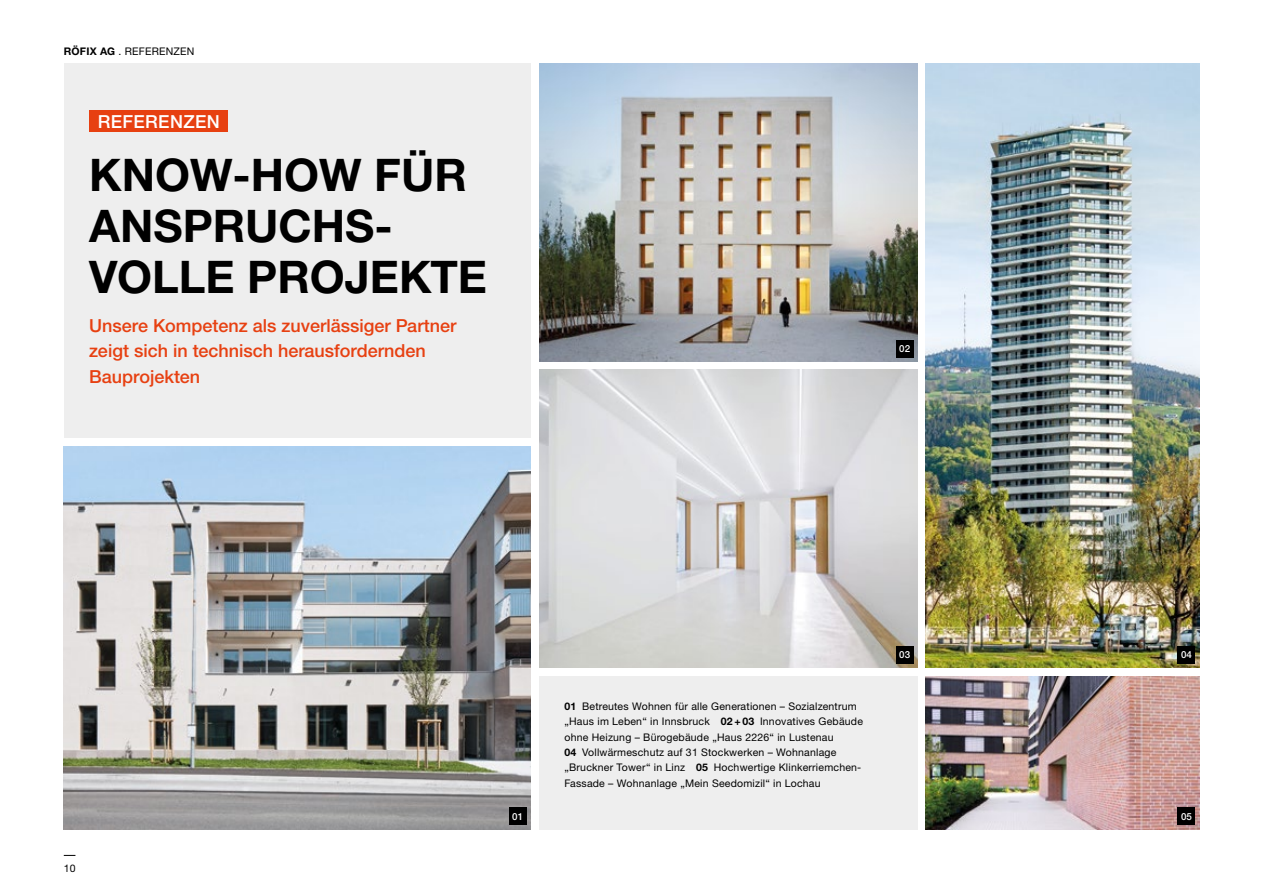
<style>
.page{position:relative;width:1263px;height:893px;background:#fff}
.page>*{position:absolute;margin:0;border:0;box-sizing:border-box;transform-origin:0 0}
.t1{font:700 45px/51px "Helvetica Neue LTW1 G";color:#000}
.t2{font:500 18px/25.5px "Helvetica Neue LTW1 G";color:#e74011}
.t3{font:500 18px "Helvetica Neue LTW1 G";letter-spacing:.02em;color:#fff}
.t4{font:10.5px/15.3px "Helvetica Neue LTW1 G";letter-spacing:.02em;color:#000}
.t5{font:500 9.75px "Helvetica Neue LTW1 G";color:#fff}
.s1{font-weight:700}
</style>
<div class="page">
<div style="left:64px;top:64px;width:466px;height:374px;background:#eee"></div>
<div style="left:89px;top:111px;width:139px;height:21px;background:#e74011"></div>
<div style="left:539px;top:676px;width:378px;height:153px;background:#eee"></div>
<img style="left:539px;top:64px;width:378px;height:297px">
<div style="left:896px;top:340px;width:17px;height:17px;background:#000"></div>
<img style="left:539px;top:370px;width:378px;height:298px">
<div style="left:896px;top:646px;width:17px;height:17px;background:#000"></div>
<img style="left:926px;top:676px;width:273px;height:153px">
<div style="left:1178px;top:808px;width:17px;height:17px;background:#000"></div>
<img style="left:64px;top:446px;width:466px;height:383px">
<div style="left:509px;top:808px;width:17px;height:17px;background:#000"></div>
<img style="left:926px;top:64px;width:273px;height:604px">
<div style="left:1178px;top:646px;width:17px;height:17px;background:#000"></div>
<p class="t4" style="left:64px;top:44px;width:132px"><span class="s1">RÖFIX AG</span> . REFERENZEN</p>
<h2 class="t3" style="left:98px;top:110px;width:123px">REFERENZEN</h2>
<h1 class="t1" style="left:89px;top:150px;width:399px">KNOW-HOW FÜR<br>ANSPRUCHS-<br>VOLLE PROJEKTE</h1>
<h2 class="t2" style="left:89px;top:313px;width:369px">Unsere Kompetenz als zuverlässiger Partner zeigt sich in technisch herausfordernden<br>Bauprojekten</h2>
<p class="t5" style="left:899px;top:343px;width:12px">02</p>
<p class="t4" style="left:64px;top:860px;width:13px">10</p>
<p class="t4" style="left:564px;top:699px;width:300px"><span class="s1">01</span> Betreutes Wohnen für alle Generationen – Sozialzentrum „Haus im Leben“ in Innsbruck <span class="s1">02 + 03</span> Innovatives Gebäude ohne Heizung – Bürogebäude „Haus 2226“ in Lustenau<br><span class="s1">04</span> Vollwärmeschutz auf 31 Stockwerken – Wohnanlage „Bruckner Tower“ in Linz <span class="s1">05</span> Hochwertige Klinkerriemchen-- Fassade – Wohnanlage „Mein Seedomizil“ in Lochau</p>
<p class="t5" style="left:899px;top:649px;width:12px">03</p>
<p class="t5" style="left:1181px;top:649px;width:12px">04</p>
<p class="t5" style="left:512px;top:811px;width:12px">01</p>
<p class="t5" style="left:1181px;top:811px;width:12px">05</p>
</div>
